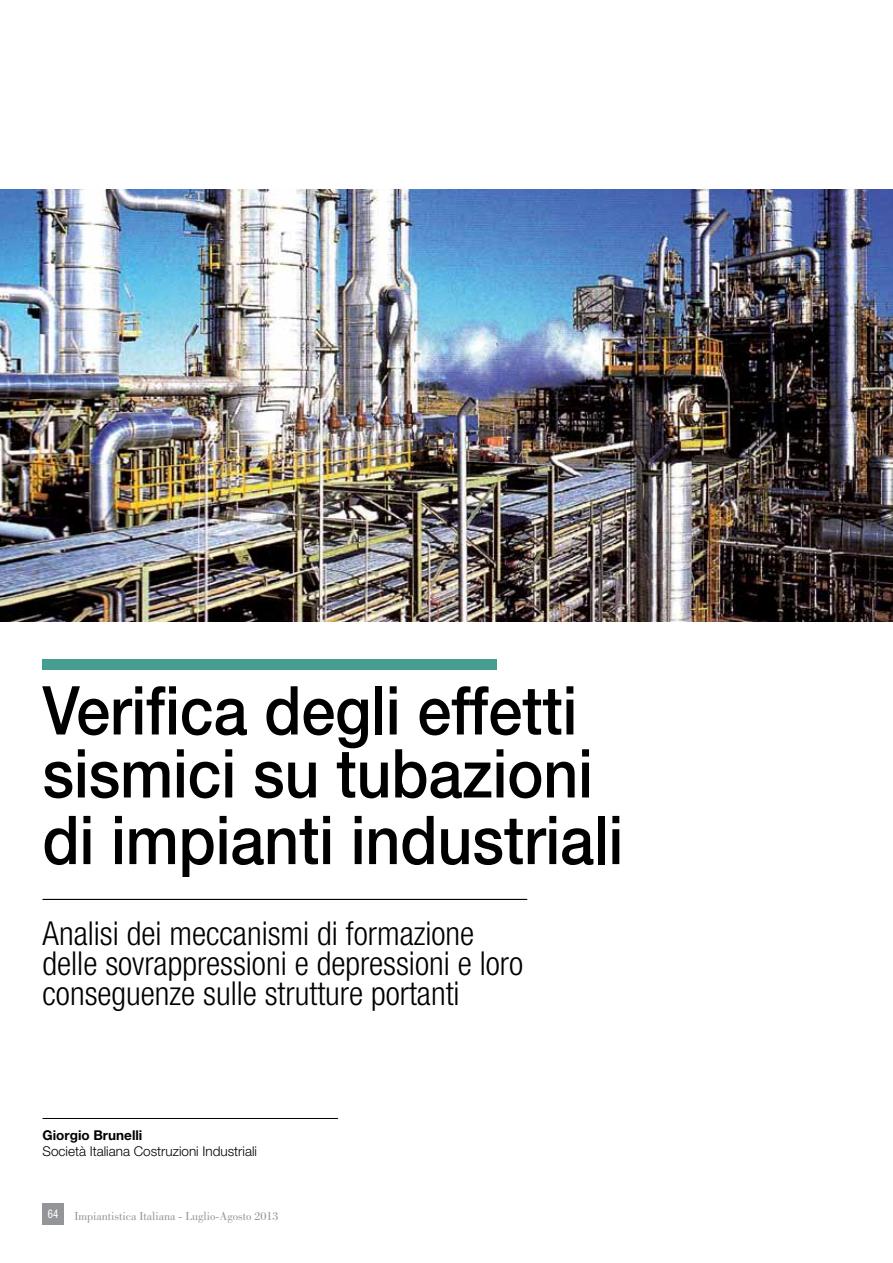
<style>
.page{position:relative;width:893px;height:1263px;background:#fff}
.page>*{position:absolute;margin:0;border:0;box-sizing:border-box;transform-origin:0 0}
.t1{font:500 67.5px/64.8px "Helvetica Neue LT Std";color:#000;scale:.9 1}
.t2{font:300 condensed 33px/30px "Helvetica Neue LT Std";color:#000}
.t3{font:300 13.5px "Helvetica Neue LT Std";color:#000}
.t4{font:700 13.5px "Helvetica Neue LT Std";color:#000}
.t5{font:12px "Bodoni Std";color:#939598}
.t6{font:condensed 12px "Helvetica Neue LT Std";color:#fff;scale:.9 1}
</style>
<div class="page">
<div style="left:43px;top:1203px;width:21px;height:22px;background:#939598"></div>
<div style="left:43px;top:659px;width:454px;height:11px;background:#469e90"></div>
<hr style="left:43px;top:899px;width:484px;height:1px;background:#000">
<hr style="left:43px;top:1118px;width:295px;height:1px;background:#000">
<img style="left:0;top:190px;width:893px;height:431px">
<h1 class="t1" style="left:43px;top:677px;width:647px">Verifica degli effetti sismici su tubazioni di impianti industriali</h1>
<p class="t2" style="left:43px;top:918px;width:482px">Analisi dei meccanismi di formazione delle sovrappressioni e depressioni e loro conseguenze sulle strutture portanti</p>
<p class="t4" style="left:43px;top:1126px;width:101px">Giorgio Brunelli</p>
<p class="t3" style="left:43px;top:1143px;width:216px">Società Italiana Costruzioni Industriali</p>
<p class="t6" style="left:48px;top:1207px;width:13px">64</p>
<p class="t5" style="left:74px;top:1209px;width:205px">Impiantistica Italiana - Luglio-Agosto 2013</p>
</div>
